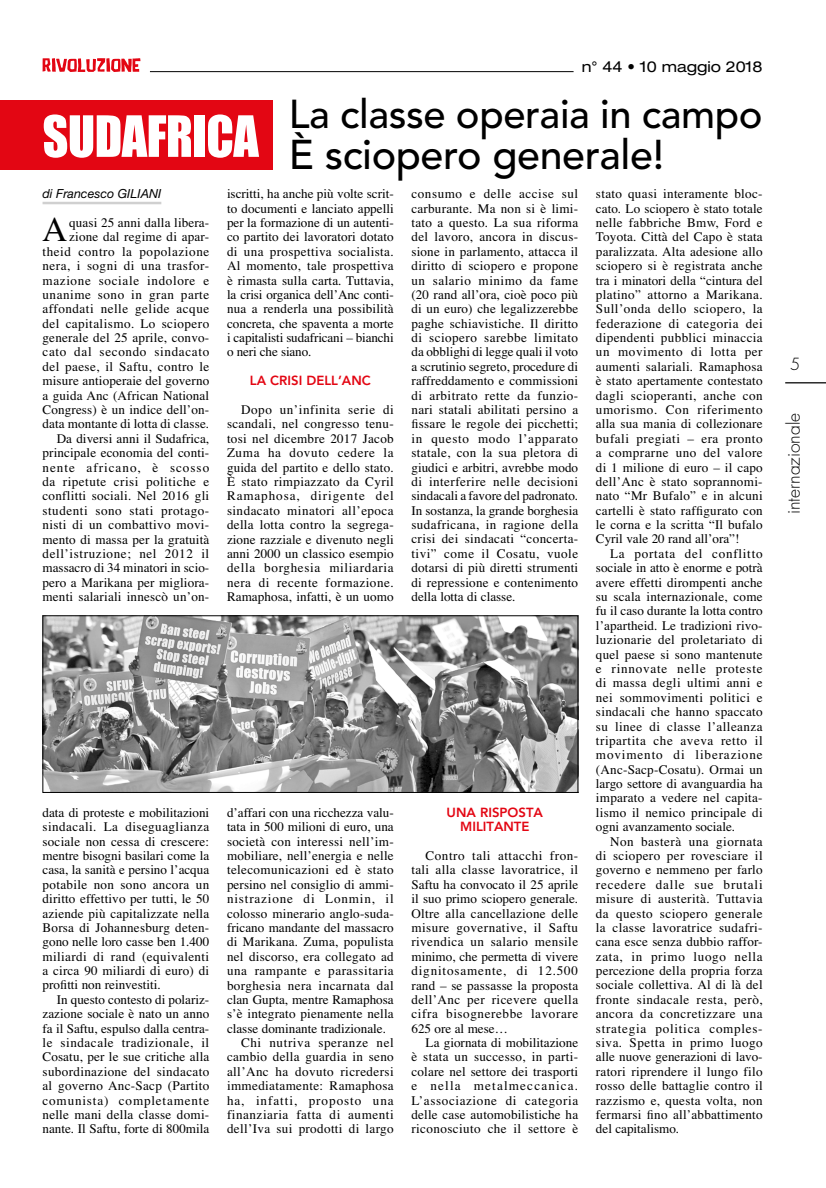
<style>
.page{position:relative;width:826px;height:1188px;background:#fff}
.page>*{position:absolute;margin:0;border:0;box-sizing:border-box;transform-origin:0 0}
.t1{font:52.5px "Impact";letter-spacing:-.01em;color:#fff;scale:.95 1}
.t2{font:500 41.25px "Avenir LT Std";letter-spacing:-.01em;color:#000}
.t3{font:500 40px "Avenir LT Std";letter-spacing:-.01em;color:#000}
.t4{font:34.88px "Times";color:#000}
.t5{font:300 17.5px "Futura Std";color:#000}
.t6{font:300 16.25px "Futura Std";color:#000}
.t7{font:expanded 15px "Helvetica Neue LT Std";color:#000}
.t8{font:13.12px/14.4px "Times";letter-spacing:.015em;color:#000;text-align:justify}
.t9{font:13.12px "Times";letter-spacing:.04em;color:#000}
.t10{font:800 13.12px/14.4px "Avenir LT Std";color:#e30613;text-align:center}
.t11{font:13.12px "Times";letter-spacing:.065em;color:#000}
.t12{font:13.12px "Times";letter-spacing:.075em;color:#000}
.t13{font:13.12px "Times";letter-spacing:.045em;color:#000}
.t14{font:italic 12.5px "Helvetica Neue LT Std";color:#000}
</style>
<div class="page">
<hr style="left:785px;top:382px;width:41px;height:1px;background:#000">
<hr style="left:150px;top:71px;width:423px;height:1px;background:#000">
<svg style="left:43px;top:58px;width:97px;height:14px"></svg>
<hr style="left:43px;top:202px;width:118px;height:2px;background:#d0d0d0">
<img style="left:45px;top:617px;width:531px;height:173px">
<div style="left:43px;top:615px;width:535px;height:177px;border:1px solid #000"></div>
<div style="left:0;top:100px;width:273px;height:69px;background:#e30613"></div>
<h1 class="t1" style="left:43px;top:119px;width:229px">SUDAFRICA</h1>
<p class="t7" style="left:581px;top:58px;width:182px">n° 44 • 10 maggio 2018</p>
<h3 class="t3" style="left:289px;top:97px;width:475px">La classe operaia in campo</h3>
<h2 class="t2" style="left:289px;top:137px;width:377px">È sciopero generale!</h2>
<p class="t14" style="left:43px;top:189px;width:120px">di Francesco GILIANI</p>
<h3 class="t4" style="left:42px;top:217px;width:27px">A</h3>
<p class="t8" style="left:43px;top:216px;width:168px;text-align:right">quasi 25 anni dalla libera&shy;zione dal regime di apar&shy;theid contro la popolazione nera, i sogni di una trasfor&shy;mazione sociale indolore e unanime sono in gran parte affondati nelle gelide acque del capitalismo. Lo sciopero generale del 25 aprile, convo&shy;cato dal secondo sindacato del paese, il Saftu, contro le misure antioperaie del governo a guida Anc (African National<br>Congress) è un indice dell’on&shy;data montante di lotta di classe.<br>Da diversi anni il Sudafrica, principale economia del conti&shy;nente africano, è scosso da ripetute crisi politiche e conflitti sociali. Nel 2016 gli studenti sono stati protago&shy;nisti di un combattivo movi&shy;mento di massa per la gratuità dell’istruzione; nel 2012 il massacro di 34 minatori in scio&shy;pero a Marikana per migliora&shy;menti salariali innescò un’on-</p>
<p class="t8" style="left:227px;top:188px;width:168px">iscritti, ha anche più volte scrit&shy;to documenti e lanciato appelli per la formazione di un autenti&shy;co partito dei lavoratori dotato di una prospettiva socialista.<br>Al momento, tale prospettiva è rimasta sulla carta. Tuttavia, la crisi organica dell’Anc conti&shy;nua a renderla una possibilità concreta, che spaventa a morte i capitalisti sudafricani – bianchi o neri che siano.</p>
<p class="t10" style="left:250px;top:373px;width:122px">LA CRISI DELL’ANC</p>
<p class="t8" style="left:227px;top:403px;width:168px;text-indent:14px">Dopo un’infinita serie di scandali, nel congresso tenu&shy;tosi nel dicembre 2017 Jacob Zuma ha dovuto cedere la guida del partito e dello stato.<br>È stato rimpiazzato da Cyril Ramaphosa, dirigente del sindacato minatori all’epoca della lotta contro la segrega&shy;zione razziale e divenuto negli anni 2000 un classico esempio della borghesia miliardaria nera di recente formazione.<br>Ramaphosa, infatti, è un uomo</p>
<p class="t8" style="left:43px;top:806px;width:168px">data di proteste e mobilitazioni sindacali. La diseguaglianza sociale non cessa di crescere: mentre bisogni basilari come la casa, la sanità e persino l’acqua potabile non sono ancora un diritto effettivo per tutti, le 50 aziende più capitalizzate nella Borsa di Johannesburg deten&shy;gono nelle loro casse ben 1.400 miliardi di rand (equivalenti a circa 90 miliardi di euro) di profitti non reinvestiti.</p>
<p class="t8" style="left:43px;top:993px;width:168px;text-indent:14px">In questo contesto di polariz&shy;zazione sociale è nato un anno fa il Saftu, espulso dalla centra&shy;le sindacale tradizionale, il Cosatu, per le sue critiche alla subordinazione del sindacato al governo Anc-Sacp (Partito comunista) completamente nelle mani della classe domi&shy;nante. Il Saftu, forte di 800mila</p>
<p class="t8" style="left:227px;top:806px;width:168px">d’affari con una ricchezza valu-</p>
<p class="t8" style="left:227px;top:820px;width:168px">tata in 500 milioni di euro, una</p>
<p class="t8" style="left:227px;top:835px;width:168px">società con interessi nell’im-</p>
<p class="t8" style="left:227px;top:849px;width:168px">mobiliare, nell’energia e nelle</p>
<p class="t8" style="left:227px;top:863px;width:168px">telecomunicazioni ed è stato</p>
<p class="t8" style="left:227px;top:878px;width:168px">persino nel consiglio di ammi-</p>
<p class="t11" style="left:227px;top:893px;width:168px">nistrazione di Lonmin, il</p>
<p class="t8" style="left:227px;top:906px;width:168px">colosso minerario anglo-suda-</p>
<p class="t8" style="left:227px;top:921px;width:168px">fricano mandante del massacro</p>
<p class="t8" style="left:227px;top:935px;width:168px">di Marikana. Zuma, populista</p>
<p class="t8" style="left:227px;top:950px;width:168px">nel discorso, era collegato ad</p>
<p class="t9" style="left:227px;top:965px;width:168px">una rampante e parassitaria</p>
<p class="t8" style="left:227px;top:978px;width:168px">borghesia nera incarnata dal</p>
<p class="t8" style="left:227px;top:993px;width:168px">clan Gupta, mentre Ramaphosa</p>
<p class="t8" style="left:227px;top:1007px;width:168px">s’è integrato pienamente nella</p>
<p class="t8" style="left:227px;top:1021px;width:160px">classe dominante tradizionale.</p>
<p class="t13" style="left:241px;top:1037px;width:154px">Chi nutriva speranze nel</p>
<p class="t8" style="left:227px;top:1050px;width:168px">cambio della guardia in seno</p>
<p class="t8" style="left:227px;top:1065px;width:168px">all’Anc ha dovuto ricredersi</p>
<p class="t8" style="left:227px;top:1079px;width:168px">immediatamente: Ramaphosa</p>
<p class="t12" style="left:227px;top:1095px;width:168px">ha, infatti, proposto una</p>
<p class="t9" style="left:227px;top:1109px;width:168px">finanziaria fatta di aumenti</p>
<p class="t8" style="left:227px;top:1122px;width:168px">dell’Iva sui prodotti di largo</p>
<p class="t8" style="left:411px;top:188px;width:168px">consumo e delle accise sul carburante. Ma non si è limi&shy;tato a questo. La sua riforma del lavoro, ancora in discus&shy;sione in parlamento, attacca il diritto di sciopero e propone un salario minimo da fame (20 rand all’ora, cioè poco più di un euro) che legalizzerebbe paghe schiavistiche. Il diritto di sciopero sarebbe limitato da obblighi di legge quali il voto a scrutinio segreto, procedure di raffreddamento e commissioni di arbitrato rette da funzio&shy;nari statali abilitati persino a fissare le regole dei picchetti; in questo modo l’apparato statale, con la sua pletora di giudici e arbitri, avrebbe modo di interferire nelle decisioni sindacali a favore del padronato.<br>In sostanza, la grande borghesia sudafricana, in ragione della crisi dei sindacati “concerta&shy;tivi” come il Cosatu, vuole dotarsi di più diretti strumenti di repressione e contenimento della lotta di classe.</p>
<p class="t10" style="left:446px;top:804px;width:98px">UNA RISPOSTA<br>MILITANTE</p>
<p class="t8" style="left:411px;top:849px;width:168px;text-indent:14px">Contro tali attacchi fron&shy;tali alla classe lavoratrice, il Saftu ha convocato il 25 aprile il suo primo sciopero generale.<br>Oltre alla cancellazione delle misure governative, il Saftu rivendica un salario mensile minimo, che permetta di vivere dignitosamente, di 12.500 rand – se passasse la proposta dell’Anc per ricevere quella cifra bisognerebbe lavorare 625 ore al mese…</p>
<p class="t8" style="left:411px;top:1036px;width:168px;text-indent:14px">La giornata di mobilitazione è stata un successo, in parti&shy;colare nel settore dei trasporti e nella metalmeccanica.<br>L’associazione di categoria delle case automobilistiche ha riconosciuto che il settore è</p>
<p class="t8" style="left:596px;top:188px;width:168px">stato quasi interamente bloc&shy;cato. Lo sciopero è stato totale nelle fabbriche Bmw, Ford e Toyota. Città del Capo è stata paralizzata. Alta adesione allo sciopero si è registrata anche tra i minatori della “cintura del platino” attorno a Marikana.<br>Sull’onda dello sciopero, la federazione di categoria dei dipendenti pubblici minaccia un movimento di lotta per aumenti salariali. Ramaphosa è stato apertamente contestato dagli scioperanti, anche con umorismo. Con riferimento alla sua mania di collezionare bufali pregiati – era pronto a comprarne uno del valore di 1 milione di euro – il capo dell’Anc è stato soprannomi&shy;nato “Mr Bufalo” e in alcuni cartelli è stato raffigurato con le corna e la scritta “Il bufalo Cyril vale 20 rand all’ora”!</p>
<p class="t8" style="left:596px;top:547px;width:168px;text-indent:14px">La portata del conflitto sociale in atto è enorme e potrà avere effetti dirompenti anche su scala internazionale, come fu il caso durante la lotta contro l’apartheid. Le tradizioni rivo&shy;luzionarie del proletariato di quel paese si sono mantenute e rinnovate nelle proteste di massa degli ultimi anni e nei sommovimenti politici e sindacali che hanno spaccato su linee di classe l’alleanza tripartita che aveva retto il movimento di liberazione (Anc-Sacp-Cosatu). Ormai un largo settore di avanguardia ha imparato a vedere nel capita&shy;lismo il nemico principale di ogni avanzamento sociale.</p>
<p class="t8" style="left:596px;top:835px;width:168px;text-indent:14px">Non basterà una giornata di sciopero per rovesciare il governo e nemmeno per farlo recedere dalle sue brutali misure di austerità. Tuttavia da questo sciopero generale la classe lavoratrice sudafri&shy;cana esce senza dubbio raffor&shy;zata, in primo luogo nella percezione della propria forza sociale collettiva. Al di là del fronte sindacale resta, però, ancora da concretizzare una strategia politica comples&shy;siva. Spetta in primo luogo alle nuove generazioni di lavo&shy;ratori riprendere il lungo filo rosso delle battaglie contro il razzismo e, questa volta, non fermarsi fino all’abbattimento del capitalismo.</p>
<p class="t6" style="left:790px;top:356px;width:12px">5</p>
<h3 class="t5" style="left:785px;top:514px;width:103px;rotate:-90deg">internazionale</h3>
</div>
